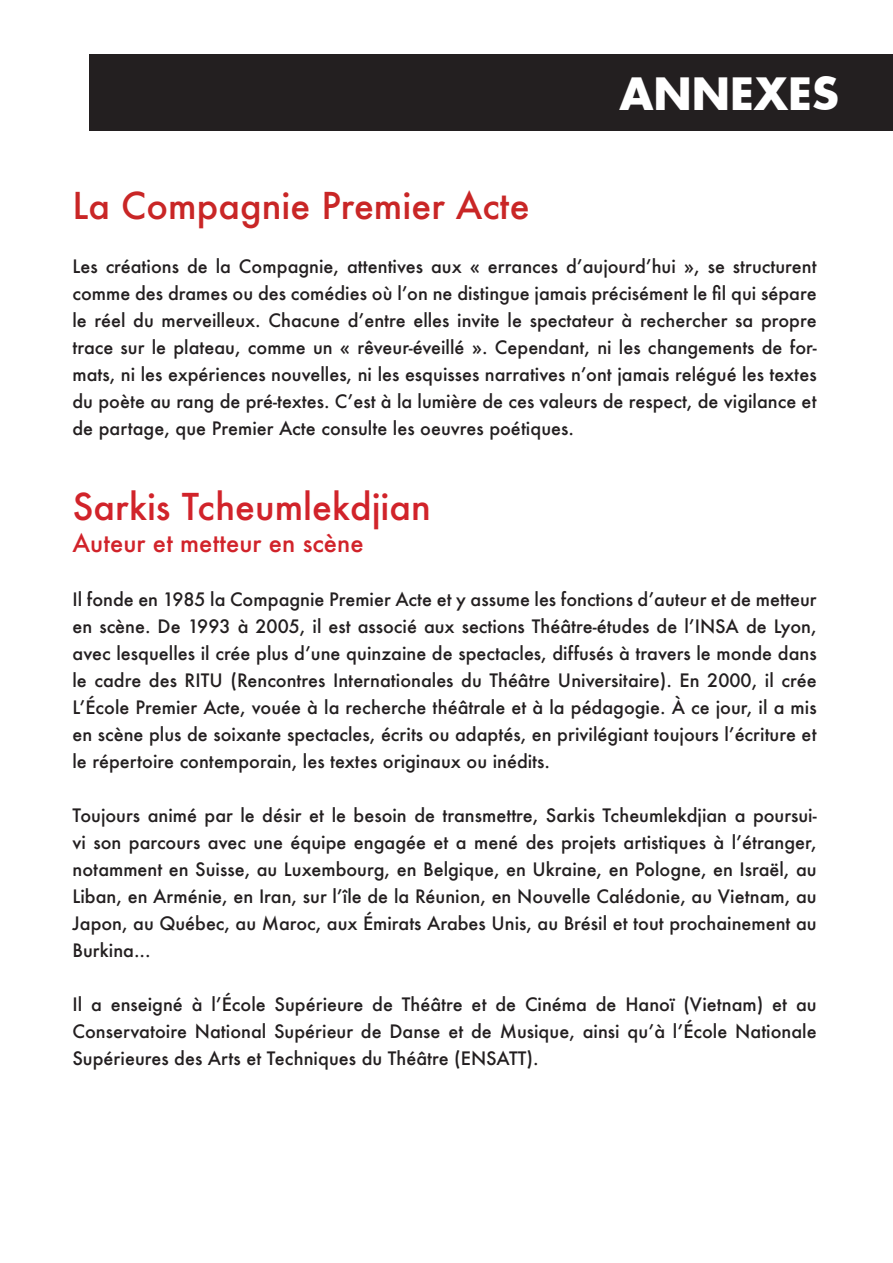
<style>
.page{position:relative;width:893px;height:1263px;background:#fff}
.page>*{position:absolute;margin:0;border:0;box-sizing:border-box;transform-origin:0 0}
.t1{font:700 43.5px "Futura";color:#fff}
.t2{font:500 36px "Futura";color:#c92626}
.t3{font:500 36px "Futura";color:#d1232a}
.t4{font:500 24px "Futura";color:#d1232a}
.t5{font:500 18px/27px "Futura";color:#231f20;text-align:justify}
</style>
<div class="page">
<div style="left:89px;top:54px;width:804px;height:77px;background:#231f20"></div>
<h1 class="t1" style="left:619px;top:64px;width:221px">ANNEXES</h1>
<h2 class="t2" style="left:72px;top:189px;width:459px">La Compagnie Premier Acte</h2>
<p class="t5" style="left:72px;top:252px;width:746px">Les créations de la Compagnie, attentives aux « errances d’aujourd’hui », se structurent comme des drames ou des comédies où l’on ne distingue jamais précisément le fil qui sépare le réel du merveilleux. Chacune d’entre elles invite le spectateur à rechercher sa propre trace sur le plateau, comme un « rêveur-éveillé ». Cependant, ni les changements de for&shy;mats, ni les expériences nouvelles, ni les esquisses narratives n’ont jamais relégué les textes du poète au rang de pré-textes. C’est à la lumière de ces valeurs de respect, de vigilance et de partage, que Premier Acte consulte les oeuvres poétiques.</p>
<h2 class="t3" style="left:72px;top:482px;width:360px">Sarkis Tcheumlekdjian</h2>
<h3 class="t4" style="left:72px;top:527px;width:293px">Auteur et metteur en scène</h3>
<p class="t5" style="left:72px;top:585px;width:746px">Il fonde en 1985 la Compagnie Premier Acte et y assume les fonctions d’auteur et de metteur en scène. De 1993 à 2005, il est associé aux sections Théâtre-études de l’INSA de Lyon, avec lesquelles il crée plus d’une quinzaine de spectacles, diffusés à travers le monde dans le cadre des RITU (Rencontres Internationales du Théâtre Universitaire). En 2000, il crée L’École Premier Acte, vouée à la recherche théâtrale et à la pédagogie. À ce jour, il a mis en scène plus de soixante spectacles, écrits ou adaptés, en privilégiant toujours l’écriture et le répertoire contemporain, les textes originaux ou inédits.</p>
<p class="t5" style="left:72px;top:801px;width:746px">Toujours animé par le désir et le besoin de transmettre, Sarkis Tcheumlekdjian a poursui&shy;vi son parcours avec une équipe engagée et a mené des projets artistiques à l’étranger, notamment en Suisse, au Luxembourg, en Belgique, en Ukraine, en Pologne, en Israël, au Liban, en Arménie, en Iran, sur l’île de la Réunion, en Nouvelle Calédonie, au Vietnam, au Japon, au Québec, au Maroc, aux Émirats Arabes Unis, au Brésil et tout prochainement au Burkina...</p>
<p class="t5" style="left:72px;top:990px;width:746px">Il a enseigné à l’École Supérieure de Théâtre et de Cinéma de Hanoï (Vietnam) et au Conservatoire National Supérieur de Danse et de Musique, ainsi qu’à l’École Nationale Supérieures des Arts et Techniques du Théâtre (ENSATT).</p>
</div>
